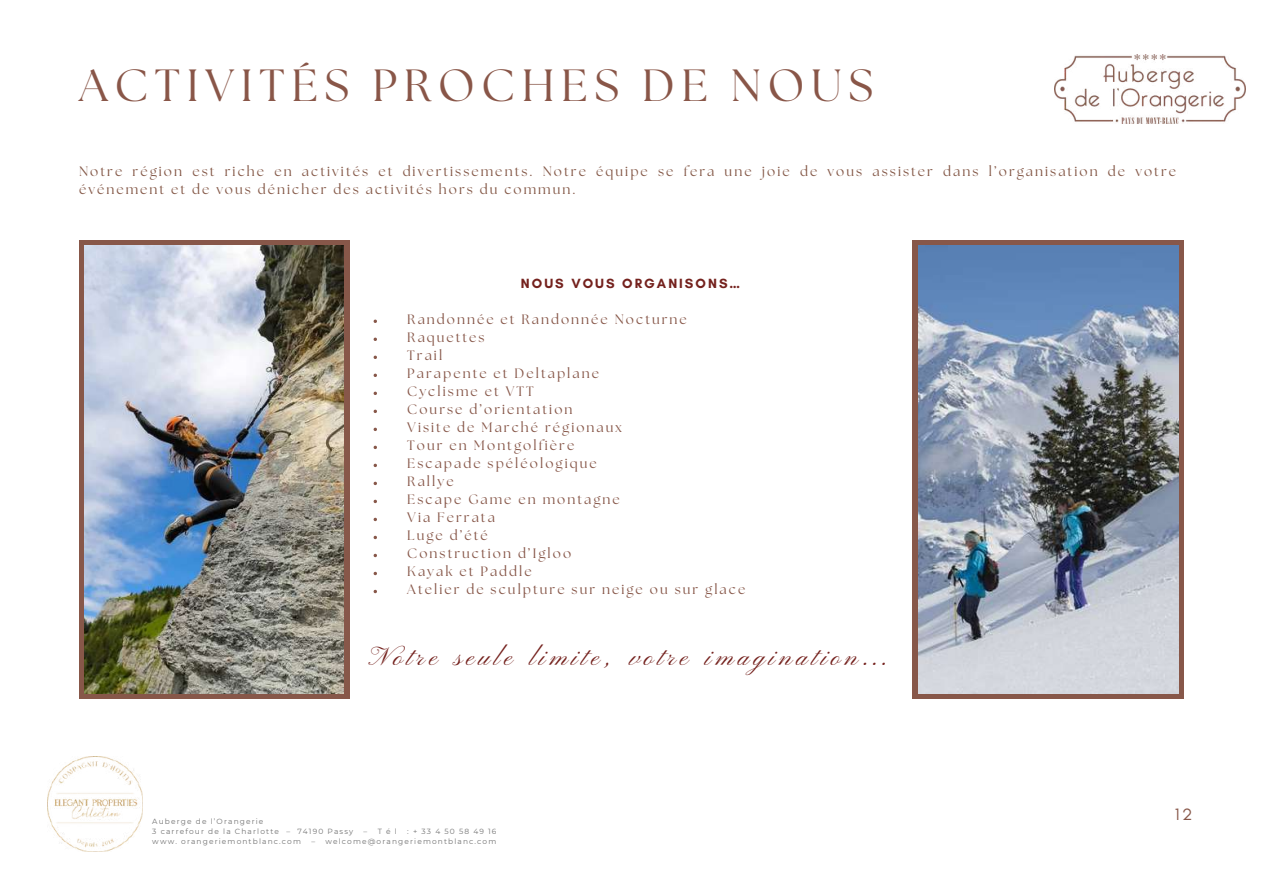
<style>
.page{position:relative;width:1263px;height:894px;background:#fff}
.page>*{position:absolute;margin:0;border:0;box-sizing:border-box;transform-origin:0 0}
.t1{font:45px "The Seasons";letter-spacing:.15em;color:#895648}
.t2{font:26.4px "Pinyon Script";letter-spacing:.15em;color:#74211d}
.t3{font:16.65px "Glacial Indifference";color:#875749}
.t4{font:13.65px/18px "The Seasons";letter-spacing:.15em;color:#875749}
.t5{font:13.65px/18.5px "The Seasons";letter-spacing:.15em;color:#845847}
.t6{font:700 13.65px "Glacial Indifference";letter-spacing:.15em;color:#74211d}
.t7{font:7.5px/9.9px "Montserrat";letter-spacing:.15em;color:#737373}
.t8{font:7.5px "Montserrat";letter-spacing:.355em;color:#737373}
</style>
<div class="page">
<div style="left:79px;top:240px;width:270px;height:458px;background:#875749"></div>
<div style="left:913px;top:240px;width:271px;height:458px;background:#875749"></div>
<img style="left:48px;top:756px;width:94px;height:95px">
<img style="left:918px;top:245px;width:260px;height:448px">
<img style="left:84px;top:245px;width:259px;height:448px">
<img style="left:1054px;top:55px;width:191px;height:68px">
<h1 class="t1" style="left:79px;top:65px;width:796px">ACTIVITÉS PROCHES DE NOUS</h1>
<p class="t5" style="left:79px;top:163px;width:1098px">Notre région est riche en activités et divertissements. Notre équipe se fera une joie de vous assister dans l’organisation de votre événement et de vous dénicher des activités hors du commun.</p>
<p class="t6" style="left:521px;top:275px;width:221px">NOUS VOUS ORGANISONS…</p>
<p class="t4" style="left:407px;top:311px;width:340px">Randonnée et Randonnée Nocturne<br>Raquettes<br>Trail<br>Parapente et Deltaplane<br>Cyclisme et VTT<br>Course d’orientation<br>Visite de Marché régionaux<br>Tour en Montgolfière<br>Escapade spéléologique<br>Rallye<br>Escape Game en montagne<br>Via Ferrata<br>Luge d’été<br>Construction d’Igloo<br>Kayak et Paddle<br>Atelier de sculpture sur neige ou sur glace</p>
<h2 class="t2" style="left:372px;top:642px;width:520px">Notre seule limite, votre imagination…</h2>
<p class="t7" style="left:152px;top:815px;width:202px">Auberge de l’Orangerie<br>3 carrefour de la Charlotte – 74190 Passy</p>
<p class="t7" style="left:364px;top:825px;width:35px">– Tél</p>
<p class="t8" style="left:407px;top:826px;width:91px">:+33450584916</p>
<p class="t7" style="left:152px;top:835px;width:150px">www. orangeriemontblanc.com</p>
<p class="t7" style="left:311px;top:835px;width:187px">– welcome@orangeriemontblanc.com</p>
<p class="t3" style="left:1175px;top:803px;width:19px">12</p>
</div>
